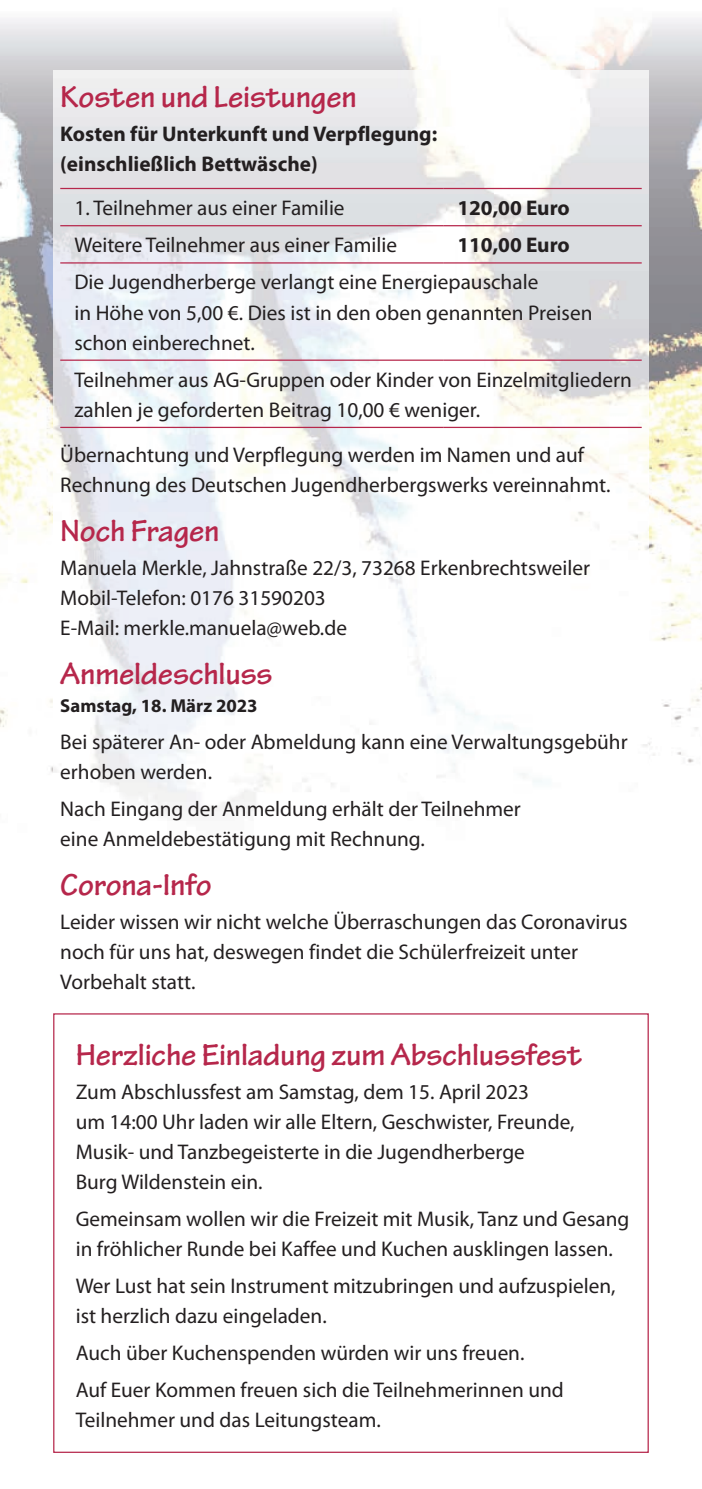
<style>
.page{position:relative;width:702px;height:1489px;background:#fff}
.page>*{position:absolute;margin:0;border:0;box-sizing:border-box;transform-origin:0 0}
.t1{font:700 32.5px "Tekton Pro";letter-spacing:-.01em;color:#b6274b}
.t2{font:21.25px/30px "Myriad Pro";color:#231f20}
.t3{font:700 21.25px/30px "Myriad Pro";color:#231f20}
.t4{font:700 18.75px "Myriad Pro";color:#231f20}
</style>
<div class="page">
<img style="left:0;top:84px;width:53px;height:689px">
<img style="left:648px;top:84px;width:54px;height:679px">
<img style="left:53px;top:71px;width:595px;height:743px">
<hr style="left:60px;top:188px;width:383px;height:1px;background:#b6274b">
<hr style="left:443px;top:188px;width:198px;height:1px;background:#b6274b">
<hr style="left:60px;top:225px;width:383px;height:1px;background:#b6274b">
<hr style="left:443px;top:225px;width:198px;height:1px;background:#b6274b">
<hr style="left:60px;top:262px;width:383px;height:1px;background:#b6274b">
<hr style="left:443px;top:262px;width:198px;height:1px;background:#b6274b">
<hr style="left:60px;top:359px;width:383px;height:2px;background:#b6274b">
<hr style="left:443px;top:359px;width:198px;height:2px;background:#b6274b">
<hr style="left:60px;top:427px;width:383px;height:1px;background:#b6274b">
<hr style="left:443px;top:427px;width:198px;height:1px;background:#b6274b">
<h1 class="t1" style="left:60px;top:78px;width:298px">Kosten und Leistungen</h1>
<p class="t3" style="left:60px;top:118px;width:378px">Kosten für Unterkunft und Verpflegung: (einschließlich Bettwäsche)</p>
<p class="t2" style="left:74px;top:193px;width:272px">1. Teilnehmer aus einer Familie</p>
<p class="t3" style="left:457px;top:192px;width:114px">120,00 Euro</p>
<p class="t2" style="left:74px;top:230px;width:324px">Weitere Teilnehmer aus einer Familie</p>
<p class="t3" style="left:457px;top:229px;width:114px">110,00 Euro</p>
<p class="t2" style="left:74px;top:267px;width:519px">Die Jugendherberge verlangt eine Energiepauschale<br>in Höhe von 5,00 €. Dies ist in den oben genannten Preisen schon einberechnet.</p>
<p class="t2" style="left:74px;top:364px;width:559px">Teilnehmer aus AG-Gruppen oder Kinder von Einzelmitgliedern zahlen je geforderten Beitrag 10,00 € weniger.</p>
<p class="t2" style="left:60px;top:440px;width:551px">Übernachtung und Verpflegung werden im Namen und auf<br>Rechnung des Deutschen Jugendherbergswerks vereinnahmt.</p>
<h1 class="t1" style="left:60px;top:512px;width:161px">Noch Fragen</h1>
<p class="t2" style="left:60px;top:552px;width:531px">Manuela Merkle, Jahnstraße 22/3, 73268 Erkenbrechtsweiler<br>Mobil-Telefon: 0176 31590203<br>E-Mail: merkle.manuela@web.de</p>
<h1 class="t1" style="left:60px;top:654px;width:214px">Anmeldeschluss</h1>
<p class="t4" style="left:60px;top:693px;width:199px">Samstag, 18. März 2023</p>
<p class="t2" style="left:60px;top:726px;width:569px">Bei späterer An- oder Abmeldung kann eine Verwaltungsgebühr erhoben werden.</p>
<p class="t2" style="left:60px;top:793px;width:462px">Nach Eingang der Anmeldung erhält der Teilnehmer eine Anmeldebestätigung mit Rechnung.</p>
<h1 class="t1" style="left:60px;top:865px;width:153px">Corona-Info</h1>
<p class="t2" style="left:60px;top:906px;width:569px">Leider wissen wir nicht welche Über raschungen das Coronavirus noch für uns hat, deswegen findet die Schülerfreizeit unter<br>Vorbehalt statt.</p>
<h1 class="t1" style="left:76px;top:1035px;width:507px">Herzliche Einladung zum Abschlussfest</h1>
<p class="t2" style="left:76px;top:1076px;width:500px">Zum Abschlussfest am Samstag, dem 15. April 2023<br>um 14:00 Uhr laden wir alle Eltern, Geschwister, Freunde, Musik- und Tanz begeisterte in die Jugendherberge<br>Burg Wildenstein ein.</p>
<p class="t2" style="left:76px;top:1203px;width:555px">Gemeinsam wollen wir die Freizeit mit Musik, Tanz und Gesang in fröhlicher Runde bei Kaffee und Kuchen ausklingen lassen.</p>
<p class="t2" style="left:76px;top:1270px;width:541px">Wer Lust hat sein Instrument mit zubringen und aufzuspielen, ist herzlich dazu eingeladen.</p>
<p class="t2" style="left:76px;top:1333px;width:489px;line-height:37px">Auch über Kuchenspenden würden wir uns freuen.<br>Auf Euer Kommen freuen sich die Teilnehmerinnen und</p>
<p class="t2" style="left:76px;top:1404px;width:306px">Teilnehmer und das Leitungsteam.</p>
</div>
